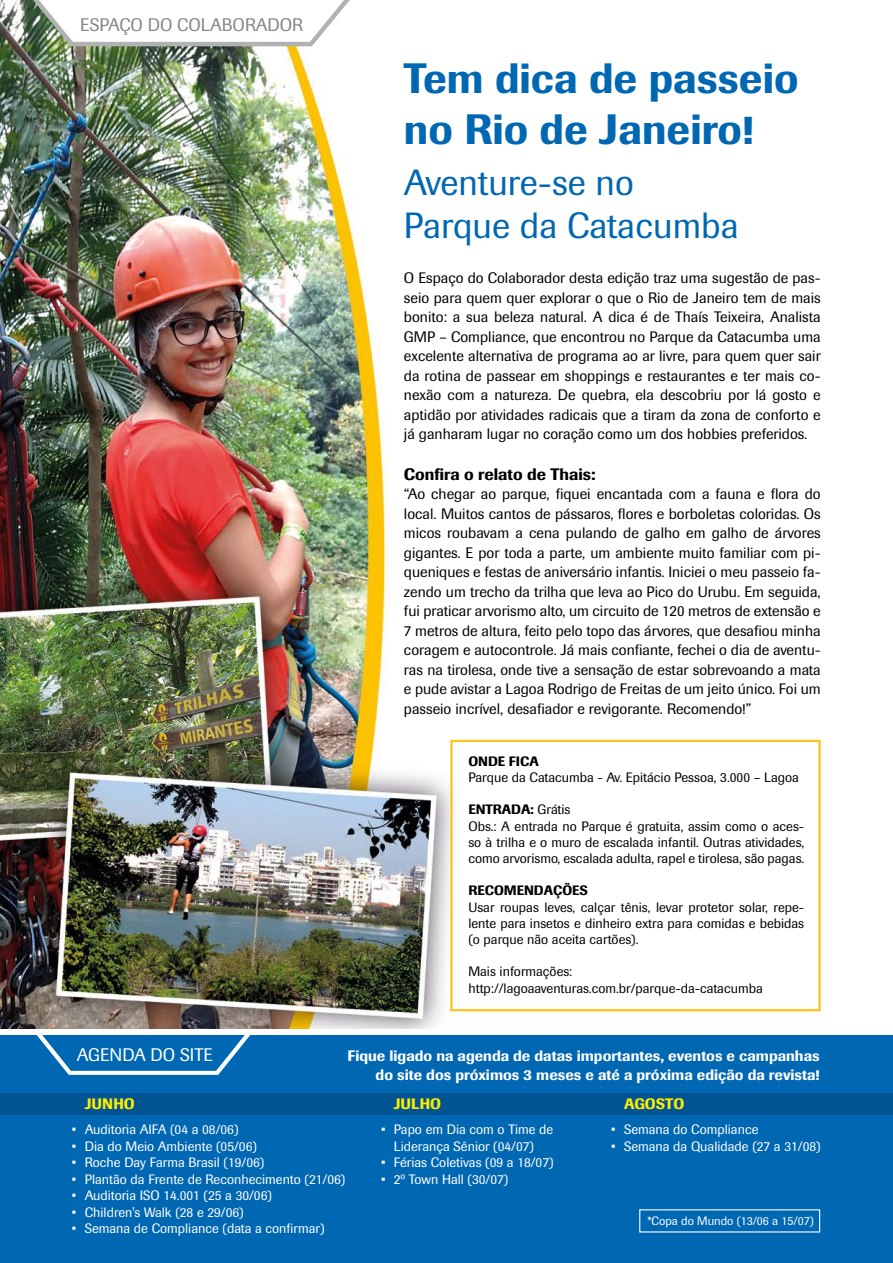
<style>
.page{position:relative;width:893px;height:1263px;background:#fff}
.page>*{position:absolute;margin:0;border:0;box-sizing:border-box;transform-origin:0 0}
.t1{font:500 42px/50.4px "Imago";color:#0067b2}
.t2{font:36px/43.2px "Imago";color:#0067b2}
.t3{font:18px "Imago";color:#878787}
.t4{font:18px "Imago";color:#fff}
.t5{font:500 16.5px "Imago";color:#000}
.t6{font:15px/19.5px "Imago";color:#000;text-align:justify}
.t7{font:500 15px/19.5px "Imago";color:#fff;text-align:right}
.t8{font:500 15px "Imago";color:#ffed00}
.t9{font:13.5px/16.2px "Imago";color:#000}
.t10{font:13.5px/16.5px "Imago";color:#fff;text-align:center}
.t11{font:500 13.5px "Imago";color:#000}
.t12{font:12px "Imago";color:#fff}
.s1{font-weight:500}
</style>
<div class="page">
<div style="left:0;top:1035px;width:893px;height:228px;background:#0067b2"></div>
<div style="left:0;top:1094px;width:893px;height:21px;background:#005492"></div>
<svg style="left:29px;top:1028px;width:229px;height:47px"></svg>
<img style="left:0;top:0;width:821px;height:1028px">
<svg style="left:16px;top:0;width:354px;height:49px"></svg>
<div style="left:450px;top:740px;width:371px;height:271px;border:2px solid #fdc21f"></div>
<p class="t3" style="left:80px;top:13px;width:224px">ESPAÇO DO COLABORADOR</p>
<p class="t4" style="left:77px;top:1043px;width:137px">AGENDA DO SITE</p>
<p class="t8" style="left:85px;top:1094px;width:51px">JUNHO</p>
<h1 class="t1" style="left:404px;top:53px;width:396px">Tem dica de passeio no Rio de Janeiro!</h1>
<h2 class="t2" style="left:404px;top:161px;width:336px">Aventure-se no<br>Parque da Catacumba</h2>
<p class="t6" style="left:404px;top:268px;width:418px">O Espaço do Colaborador desta edição traz uma sugestão de pas&shy;seio para quem quer explorar o que o Rio de Janeiro tem de mais bonito: a sua beleza natural. A dica é de Thaís Teixeira, Analista GMP – Compliance, que encontrou no Parque da Catacumba uma excelente alternativa de programa ao ar livre, para quem quer sair da rotina de passear em shoppings e restaurantes e ter mais co&shy;nexão com a natureza. De quebra, ela descobriu por lá gosto e aptidão por atividades radicais que a tiram da zona de conforto e já ganharam lugar no coração como um dos hobbies preferidos.</p>
<p class="t5" style="left:404px;top:463px;width:193px">Confira o relato de Thais:</p>
<p class="t6" style="left:404px;top:484px;width:418px">“Ao chegar ao parque, fiquei encantada com a fauna e flora do local. Muitos cantos de pássaros, flores e borboletas coloridas. Os micos roubavam a cena pulando de galho em galho de árvores gigantes. E por toda a parte, um ambiente muito familiar com pi&shy;queniques e festas de aniversário infantis. Iniciei o meu passeio fa&shy;zendo um trecho da trilha que leva ao Pico do Urubu. Em seguida, fui praticar arvorismo alto, um circuito de 120 metros de extensão e 7 metros de altura, feito pelo topo das árvores, que desafiou minha coragem e autocontrole. Já mais confiante, fechei o dia de aventu&shy;ras na tirolesa, onde tive a sensação de estar sobrevoando a mata e pude avistar a Lagoa Rodrigo de Freitas de um jeito único. Foi um passeio incrível, desafiador e revigorante. Recomendo!”</p>
<p class="t11" style="left:468px;top:752px;width:72px">ONDE FICA</p>
<p class="t9" style="left:468px;top:769px;width:332px">Parque da Catacumba - Av. Epitácio Pessoa, 3.000 – Lagoa</p>
<p class="t9" style="left:468px;top:801px;width:337px"><span class="s1">ENTRADA:</span> Grátis<br>Obs.: A entrada no Parque é gratuita, assim como o aces&shy;so à trilha e o muro de escalada infantil. Outras atividades, como arvorismo, escalada adulta, rapel e tirolesa, são pagas.</p>
<p class="t11" style="left:468px;top:882px;width:121px">RECOMENDAÇÕES</p>
<p class="t9" style="left:468px;top:899px;width:337px;text-align:justify">Usar roupas leves, calçar tênis, levar protetor solar, repe&shy;lente para insetos e dinheiro extra para comidas e bebidas (o parque não aceita cartões).</p>
<p class="t9" style="left:468px;top:963px;width:296px">Mais informações: http://lagoaaventuras.com.br/parque-da-catacumba</p>
<p class="t7" style="left:347px;top:1046px;width:474px">Fique ligado na agenda de datas importantes, eventos e campanhas do site dos próximos 3 meses e até a próxima edição da revista!</p>
<p class="t8" style="left:394px;top:1094px;width:49px">JULHO</p>
<p class="t8" style="left:624px;top:1094px;width:62px">AGOSTO</p>
<p class="t10" style="left:72px;top:1121px;width:168px">• Auditoria AIFA (04 a 08/06)</p>
<p class="t10" style="left:72px;top:1137px;width:186px">• Dia do Meio Ambiente (05/06)</p>
<p class="t10" style="left:72px;top:1154px;width:194px">• Roche Day Farma Brasil (19/06)</p>
<p class="t10" style="left:72px;top:1170px;width:275px">• Plantão da Frente de Reconhecimento (21/06)</p>
<p class="t10" style="left:72px;top:1187px;width:201px">• Auditoria ISO 14.001 (25 a 30/06)</p>
<p class="t10" style="left:72px;top:1203px;width:173px">• Children's Walk (28 e 29/06)</p>
<p class="t10" style="left:72px;top:1220px;width:254px">• Semana de Compliance (data a confirmar)</p>
<p class="t10" style="left:381px;top:1121px;width:174px">• Papo em Dia com o Time de<br>Liderança Sênior (04/07)</p>
<p class="t10" style="left:381px;top:1154px;width:174px">• Férias Coletivas (09 a 18/07)</p>
<p class="t10" style="left:381px;top:1170px;width:129px">• 2º Town Hall (30/07)</p>
<p class="t10" style="left:611px;top:1121px;width:149px">• Semana do Compliance</p>
<p class="t10" style="left:611px;top:1137px;width:211px">• Semana da Qualidade (27 a 31/08)</p>
<p class="t12" style="left:647px;top:1213px;width:168px">*Copa do Mundo (13/06 a 15/07)</p>
</div>
